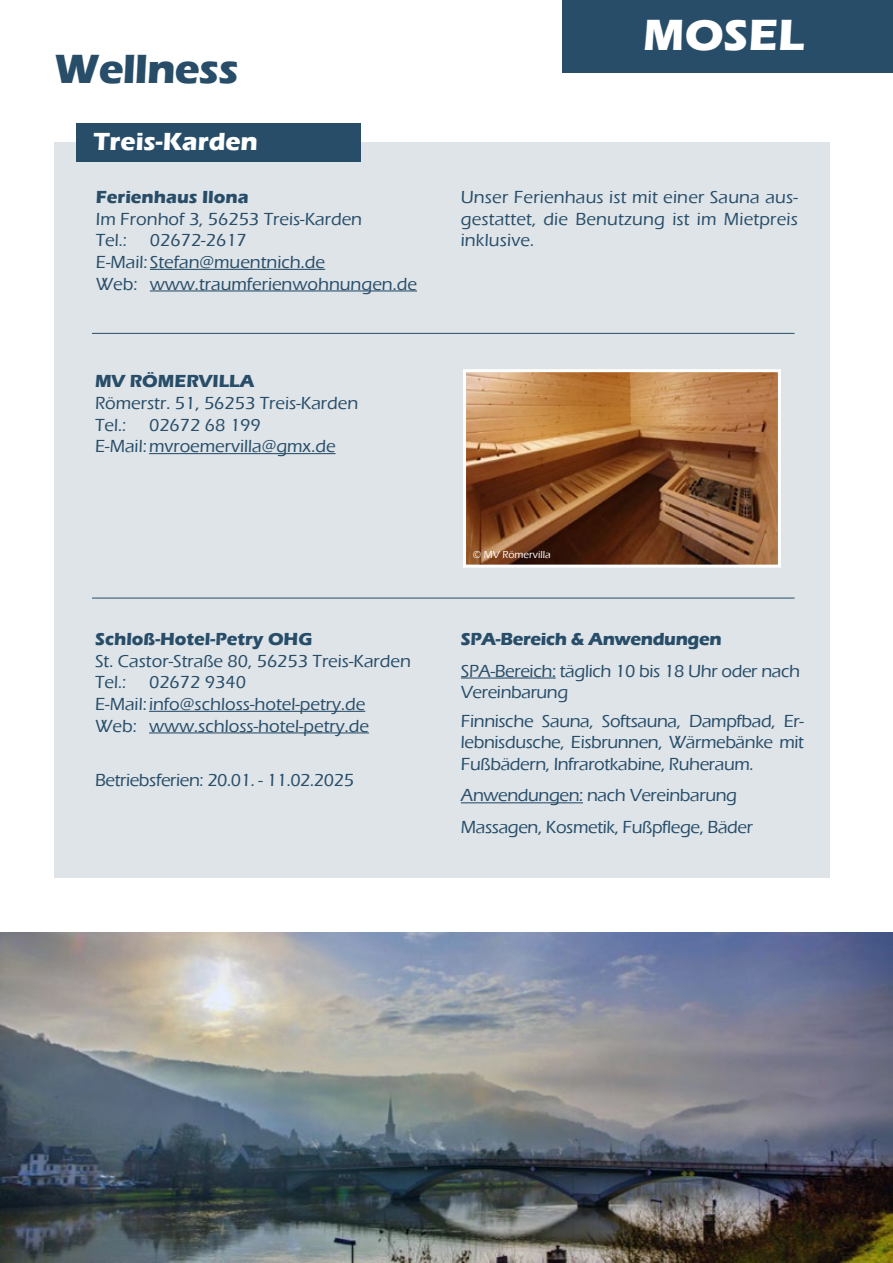
<style>
.page{position:relative;width:893px;height:1263px;background:#fff}
.page>*{position:absolute;margin:0;border:0;box-sizing:border-box;transform-origin:0 0}
.t1{font:700 45px "Eras ITC";color:#fff}
.t2{font:700 42px "Eras ITC";letter-spacing:-.02em;color:#284d69}
.t3{font:700 25.5px "Eras ITC";color:#fff}
.t4{font:500 18px/21.6px "Eras ITC";color:#284d69}
.t5{font:500 18px/21.6px "Eras ITC";letter-spacing:-.02em;color:#284d69}
.t6{font:700 18px "Eras ITC";color:#284d69}
.t7{font:700 18px "Eras ITC";letter-spacing:-.02em;color:#284d69}
.t8{font:500 10.5px "Eras ITC";color:#fff}
</style>
<div class="page">
<div style="left:563px;top:0;width:330px;height:72px;background:#284d69"></div>
<div style="left:54px;top:142px;width:775px;height:736px;background:#dee4e8"></div>
<div style="left:76px;top:123px;width:285px;height:38px;background:#284d69"></div>
<hr style="left:149px;top:711px;width:216px;height:1px;background:#284d69">
<hr style="left:149px;top:732px;width:220px;height:1px;background:#284d69">
<hr style="left:149px;top:453px;width:187px;height:1px;background:#284d69">
<img style="left:467px;top:373px;width:310px;height:191px">
<div style="left:463px;top:369px;width:318px;height:199px;border:3px solid #fff"></div>
<hr style="left:92px;top:598px;width:703px;height:1px;background:#284d69">
<hr style="left:150px;top:269px;width:175px;height:1px;background:#284d69">
<hr style="left:150px;top:290px;width:267px;height:1px;background:#284d69">
<hr style="left:92px;top:333px;width:703px;height:1px;background:#284d69">
<img style="left:0;top:932px;width:893px;height:331px">
<hr style="left:461px;top:677px;width:95px;height:1px;background:#284d69">
<hr style="left:461px;top:802px;width:122px;height:1px;background:#284d69">
<h2 class="t2" style="left:54px;top:45px;width:186px">Wellness</h2>
<h3 class="t3" style="left:93px;top:127px;width:166px">Treis-Karden</h3>
<p class="t6" style="left:96px;top:187px;width:154px">Ferienhaus Ilona</p>
<p class="t4" style="left:96px;top:208px;width:268px">Im Fronhof 3, 56253 Treis-Karden<br>Tel.:</p>
<p class="t4" style="left:96px;top:230px;width:323px;text-indent:54px">02672-2617<br>E-Mail: Stefan@muentnich.de<br>Web: www.traumferienwohnungen.de</p>
<p class="t6" style="left:95px;top:371px;width:161px">MV RÖMERVILLA</p>
<p class="t4" style="left:95px;top:392px;width:265px">Römerstr. 51, 56253 Treis-Karden<br>Tel.:</p>
<p class="t4" style="left:95px;top:414px;width:242px;text-indent:54px">02672 68 199<br>E-Mail:mvroemervilla@gmx.de</p>
<p class="t6" style="left:95px;top:629px;width:219px">Schloß-Hotel-Petry OHG</p>
<p class="t4" style="left:95px;top:650px;width:317px">St. Castor-Straße 80, 56253 Treis-Karden<br>Tel.:</p>
<p class="t4" style="left:95px;top:672px;width:275px;text-indent:54px">02672 9340<br>E-Mail: info@schloss-hotel-petry.de<br>Web: www.schloss-hotel-petry.de</p>
<p class="t5" style="left:95px;top:769px;width:260px">Betriebsferien: 20.01. - 11.02.2025</p>
<h1 class="t1" style="left:643px;top:9px;width:163px">MOSEL</h1>
<p class="t4" style="left:461px;top:186px;width:339px;text-align:justify">Unser Ferienhaus ist mit einer Sauna aus&shy;gestattet, die Benutzung ist im Mietpreis inklusive.</p>
<p class="t8" style="left:473px;top:549px;width:79px">© MV Römervilla</p>
<p class="t7" style="left:461px;top:629px;width:262px">SPA-Bereich &amp; Anwendungen</p>
<p class="t5" style="left:461px;top:660px;width:341px">SPA-Bereich: täglich 10 bis 18 Uhr oder nach<br>Vereinbarung</p>
<p class="t4" style="left:461px;top:710px;width:345px;text-align:justify">Finnische Sauna, Softsauna, Dampfbad, Er&shy;lebnisdusche, Eisbrunnen, Wärmebänke mit Fußbädern, Infrarotkabine, Ruheraum.</p>
<p class="t5" style="left:461px;top:780px;width:294px;line-height:31.5px">Anwendungen: nach Vereinbarung<br>Massagen, Kosmetik, Fußpflege, Bäder</p>
</div>
